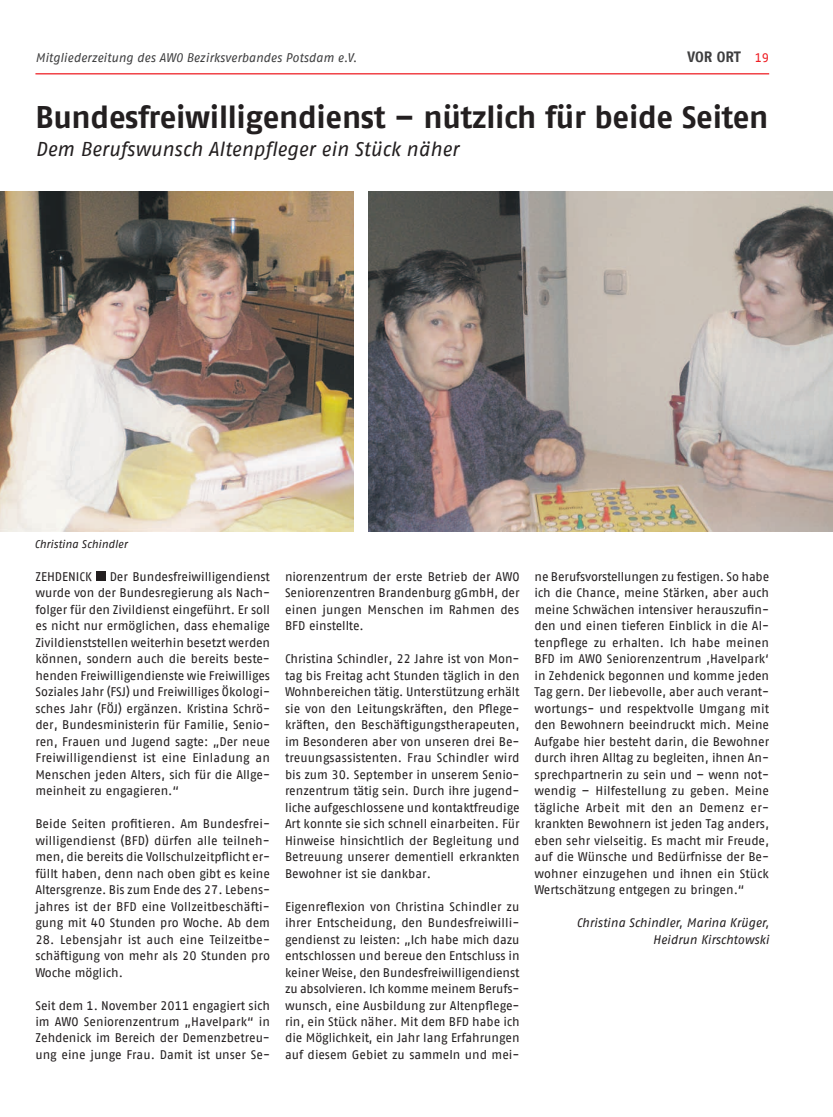
<style>
.page{position:relative;width:833px;height:1117px;background:#fff}
.page>*{position:absolute;margin:0;border:0;box-sizing:border-box;transform-origin:0 0}
.t1{font:700 31.25px "AWO Fago Office";letter-spacing:-.01em;color:#231f20}
.t2{font:italic 20px "AWO Fago Office";letter-spacing:-.005em;color:#231f20}
.t3{font:700 15px "AWO Fago Office";letter-spacing:-.005em;color:#3e3e3f}
.t4{font:12.5px/16.5px "AWO Fago Office";color:#231f20;text-align:justify}
.t5{font:italic 12.5px/16.5px "AWO Fago Office";letter-spacing:-.005em;color:#231f20;text-align:right}
.t6{font:italic 12.5px "AWO Fago Office";letter-spacing:-.005em;color:#3e3e3f}
.t7{font:italic 11.25px "AWO Fago Office";letter-spacing:-.005em;color:#231f20}
.s1{font-weight:400;font-size:12.5px;color:#ee1d23}
</style>
<div class="page">
<hr style="left:35px;top:73px;width:734px;height:1px;background:#ee1d23">
<div style="left:96px;top:571px;width:9px;height:9px;background:#231f20"></div>
<img style="left:368px;top:191px;width:465px;height:340px">
<img style="left:0;top:192px;width:353px;height:339px">
<p class="t6" style="left:35px;top:50px;width:323px">Mitgliederzeitung des AWO Bezirksverbandes Potsdam e.V.</p>
<p class="t3" style="left:687px;top:48px;width:83px">VOR ORT <span class="s1">19</span></p>
<h1 class="t1" style="left:35px;top:98px;width:734px">Bundesfreiwilligendienst – nützlich für beide Seiten</h1>
<h2 class="t2" style="left:35px;top:138px;width:425px">Dem Berufswunsch Altenpfleger ein Stück näher</h2>
<p class="t7" style="left:35px;top:537px;width:94px">Christina Schindler</p>
<p class="t4" style="left:35px;top:568px;width:236px;text-indent:74px">Der Bundesfreiwilligendienst wurde von der Bundesregierung als Nach&shy;folger für den Zivildienst eingeführt. Er soll es nicht nur ermöglichen, dass ehemalige Zivildienststellen weiterhin besetzt werden können, sondern auch die bereits beste&shy;henden Freiwilligendienste wie Freiwilliges Soziales Jahr (FSJ) und Freiwilliges Ökologi&shy;sches Jahr (FÖJ) ergänzen. Kristina Schrö&shy;der, Bundesministerin für Familie, Senio&shy;ren, Frauen und Jugend sagte: „Der neue Freiwilligendienst ist eine Einladung an Menschen jeden Alters, sich für die Allge&shy;meinheit zu engagieren.“</p>
<p class="t4" style="left:35px;top:815px;width:236px">Beide Seiten profitieren. Am Bundesfrei&shy;willigendienst (BFD) dürfen alle teilneh&shy;men, die bereits die Vollschulzeitpflicht er&shy;füllt haben, denn nach oben gibt es keine Altersgrenze. Bis zum Ende des 27. Lebens&shy;jahres ist der BFD eine Vollzeitbeschäfti&shy;gung mit 40 Stunden pro Woche. Ab dem</p>
<p class="t4" style="left:35px;top:930px;width:236px">28. Lebensjahr ist auch eine Teilzeitbe&shy;schäftigung von mehr als 20 Stunden pro Woche möglich.</p>
<p class="t4" style="left:35px;top:996px;width:236px">Seit dem 1. November 2011 engagiert sich im AWO Seniorenzentrum „Havelpark“ in Zehdenick im Bereich der Demenzbetreu&shy;ung eine junge Frau. Damit ist unser Se-</p>
<p class="t4" style="left:35px;top:568px;width:58px">ZEHDENICK</p>
<p class="t4" style="left:285px;top:568px;width:236px">niorenzentrum der erste Betrieb der AWO Seniorenzentren Brandenburg gGmbH, der einen jungen Menschen im Rahmen des BFD einstellte.</p>
<p class="t4" style="left:285px;top:650px;width:236px">Christina Schindler, 22 Jahre ist von Mon&shy;tag bis Freitag acht Stunden täglich in den Wohnbereichen tätig. Unterstützung erhält sie von den Leitungskräften, den Pflege&shy;kräften, den Beschäftigungstherapeuten, im Besonderen aber von unseren drei Be&shy;treuungsassistenten. Frau Schindler wird bis zum 30. September in unserem Senio&shy;renzentrum tätig sein. Durch ihre jugend&shy;liche aufgeschlossene und kontaktfreudige Art konnte sie sich schnell einarbeiten. Für Hinweise hinsichtlich der Begleitung und Betreuung unserer dementiell erkrankten Bewohner ist sie dankbar.</p>
<p class="t4" style="left:285px;top:897px;width:236px">Eigenreflexion von Christina Schindler zu ihrer Entscheidung, den Bundesfreiwilli&shy;gendienst zu leisten: „Ich habe mich dazu entschlossen und bereue den Entschluss in keiner Weise, den Bundesfreiwilligendienst zu absolvieren. Ich komme meinem Berufs&shy;wunsch, eine Ausbildung zur Altenpflege&shy;rin, ein Stück näher. Mit dem BFD habe ich die Möglichkeit, ein Jahr lang Erfahrungen auf diesem Gebiet zu sammeln und mei-</p>
<p class="t4" style="left:534px;top:568px;width:236px">ne Berufsvorstellungen zu festigen. So habe ich die Chance, meine Stärken, aber auch meine Schwächen intensiver herauszufin&shy;den und einen tieferen Einblick in die Al&shy;tenpflege zu erhalten. Ich habe meinen BFD im AWO Seniorenzentrum ‚Havelpark‘ in Zehdenick begonnen und komme jeden Tag gern. Der liebevolle, aber auch verant&shy;wortungs- und respektvolle Umgang mit den Bewohnern beeindruckt mich. Meine Aufgabe hier besteht darin, die Bewohner durch ihren Alltag zu begleiten, ihnen An&shy;sprechpartnerin zu sein und – wenn not&shy;wendig – Hilfestellung zu geben. Meine tägliche Arbeit mit den an Demenz er&shy;krankten Bewohnern ist jeden Tag anders, eben sehr vielseitig. Es macht mir Freude, auf die Wünsche und Bedürfnisse der Be&shy;wohner einzugehen und ihnen ein Stück Wertschätzung entgegen zu bringen.“</p>
<p class="t5" style="left:576px;top:914px;width:194px">Christina Schindler, Marina Krüger,<br>Heidrun Kirschtowski</p>
</div>
